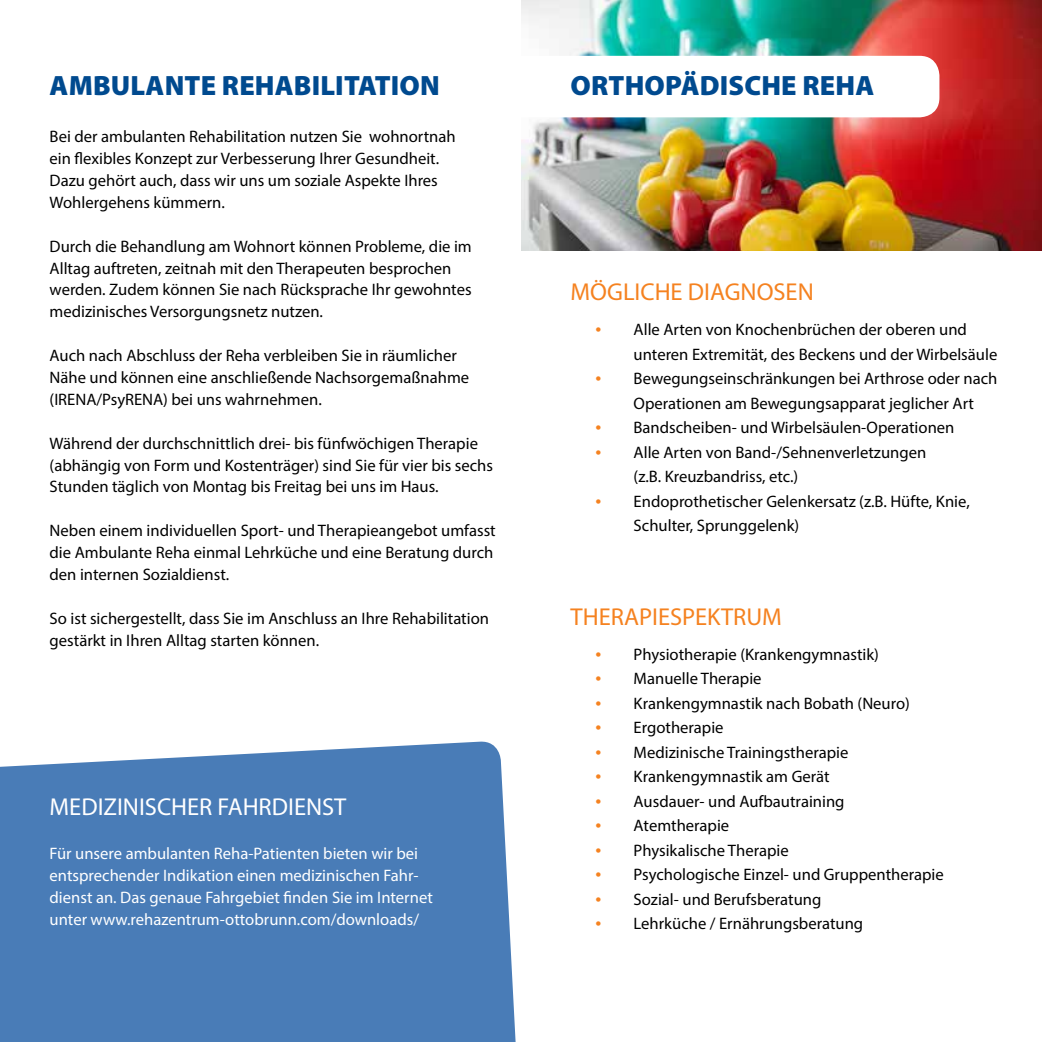
<style>
.page{position:relative;width:1042px;height:1042px;background:#fff}
.page>*{position:absolute;margin:0;border:0;box-sizing:border-box;transform-origin:0 0}
.t1{font:900 28px "Myriad Pro";letter-spacing:.005em;color:#004a8f}
.t2{font:24.5px "Myriad Pro";color:#f58220}
.t3{font:24.5px "Myriad Pro";color:#fff}
.t4{font:16.62px/21.9px "Myriad Pro";color:#000}
.t5{font:16.62px/21.9px "Myriad Pro";color:#fff}
.s1{font-size:21px;color:#f58220}
</style>
<div class="page">
<div style="left:0;top:741px;width:516px;height:301px;background:#497cb7"></div>
<img style="left:521px;top:0;width:521px;height:251px">
<div style="left:486px;top:56px;width:453px;height:61px;background:#fff;border-radius:20px"></div>
<h1 class="t1" style="left:50px;top:70px;width:392px">AMBULANTE REHABILITATION</h1>
<h1 class="t1" style="left:570px;top:70px;width:305px">ORTHOPÄDISCHE REHA</h1>
<p class="t4" style="left:50px;top:125px;width:408px">Bei der ambulanten Rehabilitation nutzen Sie wohnortnah ein flexibles Konzept zur Verbesserung Ihrer Gesundheit.<br>Dazu gehört auch, dass wir uns um soziale Aspekte Ihres Wohlergehens kümmern.</p>
<p class="t4" style="left:50px;top:235px;width:424px">Durch die Behandlung am Wohnort können Probleme, die im Alltag auftreten, zeitnah mit den Therapeuten besprochen werden. Zudem können Sie nach Rücksprache Ihr gewohntes medizinisches Versorgungsnetz nutzen.</p>
<p class="t4" style="left:50px;top:344px;width:421px">Auch nach Abschluss der Reha verbleiben Sie in räumlicher<br>Nähe und können eine anschließende Nachsorgemaßnahme (IRENA/PsyRENA) bei uns wahrnehmen.</p>
<p class="t4" style="left:50px;top:432px;width:445px">Während der durchschnittlich drei- bis fünfwöchigen Therapie (abhängig von Form und Kostenträger) sind Sie für vier bis sechs<br>Stunden täglich von Montag bis Freitag bei uns im Haus.</p>
<p class="t4" style="left:50px;top:519px;width:448px">Neben einem individuellen Sport- und Therapieangebot umfasst die Ambulante Reha einmal Lehrküche und eine Beratung durch den internen Sozialdienst.</p>
<p class="t4" style="left:50px;top:607px;width:441px">So ist sichergestellt, dass Sie im Anschluss an Ihre Rehabilitation gestärkt in Ihren Alltag starten können.</p>
<h2 class="t2" style="left:570px;top:277px;width:245px">MÖGLICHE DIAGNOSEN</h2>
<p class="t4" style="left:633px;top:317px;width:365px;line-height:24.5px;text-indent:-38px"><span class="s1">•</span> Alle Arten von Knochenbrüchen der oberen und unteren Extremität, des Beckens und der Wirbelsäule</p>
<p class="t4" style="left:633px;top:366px;width:365px;line-height:24.5px;text-indent:-38px"><span class="s1">•</span> Bewegungseinschränkungen bei Arthrose oder nach<br>Operationen am Bewegungsapparat jeglicher Art</p>
<p class="t4" style="left:595px;top:416px;width:360px"><span class="s1">•</span> Bandscheiben- und Wirbelsäulen-Operationen</p>
<p class="t4" style="left:633px;top:440px;width:294px;line-height:24.5px;text-indent:-38px"><span class="s1">•</span> Alle Arten von Band-/Sehnenverletzungen (z.B. Kreuzbandriss, etc.)</p>
<p class="t4" style="left:633px;top:489px;width:338px;line-height:24.5px;text-indent:-38px"><span class="s1">•</span> Endoprothetischer Gelenkersatz (z.B. Hüfte, Knie,<br>Schulter, Sprunggelenk)</p>
<h2 class="t2" style="left:570px;top:601px;width:213px">THERAPIESPEKTRUM</h2>
<p class="t4" style="left:595px;top:643px;width:285px"><span class="s1">•</span> Physiotherapie (Krankengymnastik)</p>
<p class="t4" style="left:595px;top:667px;width:168px"><span class="s1">•</span> Manuelle Therapie</p>
<p class="t4" style="left:595px;top:692px;width:316px"><span class="s1">•</span> Krankengymnastik nach Bobath (Neuro)</p>
<p class="t4" style="left:595px;top:716px;width:130px"><span class="s1">•</span> Ergotherapie</p>
<p class="t4" style="left:595px;top:741px;width:254px"><span class="s1">•</span> Medizinische Trainingstherapie</p>
<p class="t4" style="left:595px;top:765px;width:236px"><span class="s1">•</span> Krankengymnastik am Gerät</p>
<p class="t4" style="left:595px;top:790px;width:251px"><span class="s1">•</span> Ausdauer- und Aufbautraining</p>
<p class="t4" style="left:595px;top:814px;width:135px"><span class="s1">•</span> Atemtherapie</p>
<p class="t4" style="left:595px;top:839px;width:195px"><span class="s1">•</span> Physikalische Therapie</p>
<p class="t4" style="left:595px;top:863px;width:350px"><span class="s1">•</span> Psychologische Einzel- und Gruppentherapie</p>
<p class="t4" style="left:595px;top:888px;width:227px"><span class="s1">•</span> Sozial- und Berufsberatung</p>
<p class="t4" style="left:595px;top:912px;width:269px"><span class="s1">•</span> Lehrküche / Ernährungsberatung</p>
<h2 class="t3" style="left:50px;top:792px;width:298px">MEDIZINISCHER FAHRDIENST</h2>
<p class="t5" style="left:50px;top:842px;width:385px">Für unsere ambulanten Reha-Patienten bieten wir bei entsprechender Indikation einen medizinischen Fahr&shy;dienst an. Das genaue Fahrgebiet finden Sie im Internet unter www.rehazentrum-ottobrunn.com/downloads/</p>
</div>
